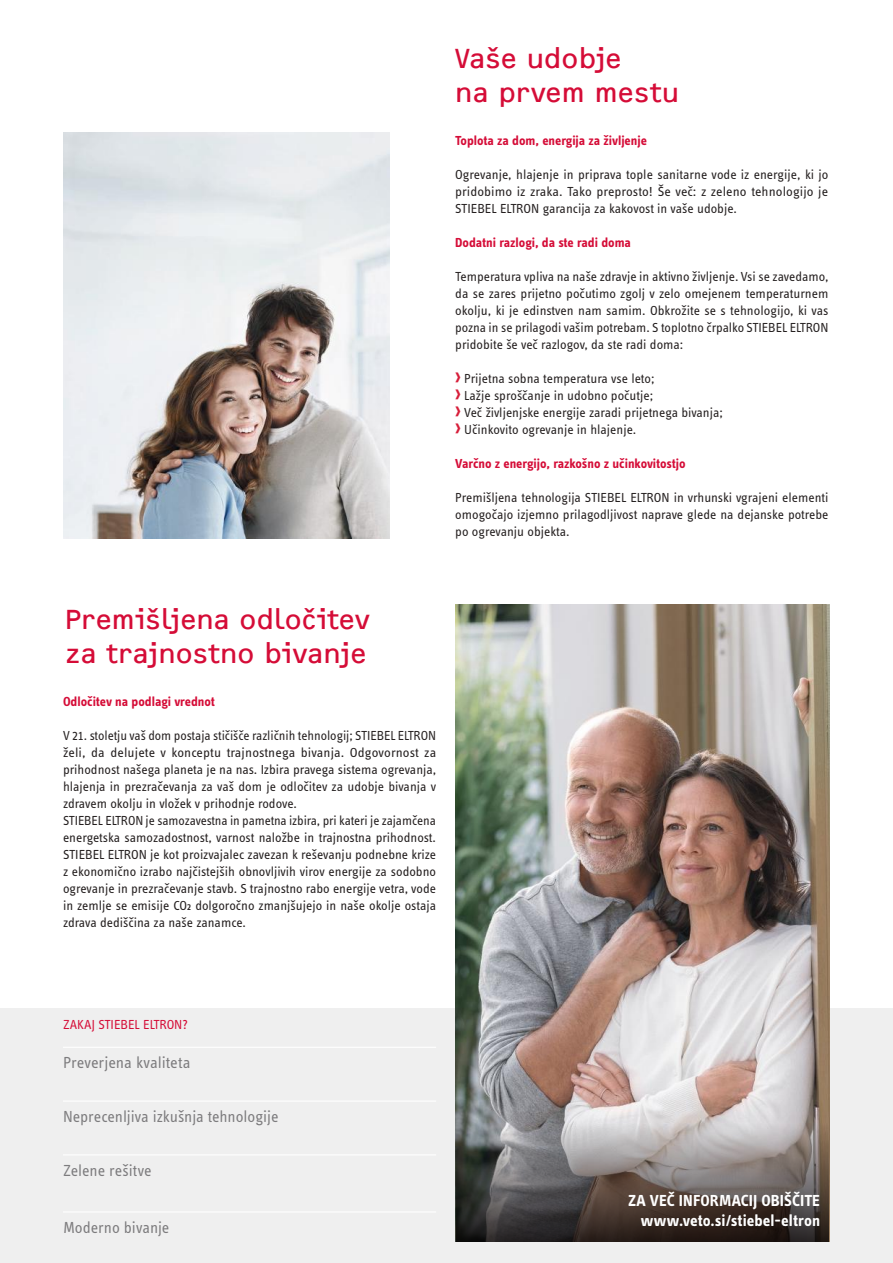
<style>
.page{position:relative;width:893px;height:1263px;background:#fff}
.page>*{position:absolute;margin:0;border:0;box-sizing:border-box;transform-origin:0 0}
.t1{font:28.5px/34px "F2 FOCR Bczyk Com";color:#d50c37}
.t2{font:16.5px "STE Info Text";letter-spacing:-.005em;color:#7d7c7e}
.t3{font:700 16.5px/19.5px "STE Info Text";letter-spacing:.005em;color:#fff;text-align:right}
.t4{font:13.5px/17px "STE Info Text";color:#241f1f;text-align:justify}
.t5{font:700 13.5px "STE Info Text";color:#d50c37}
.t6{font:13.5px "STE Info Text";color:#d50c37}
.s1{font-family:"F2 FOCR Bczyk Com";font-size:21.75px;color:#d71e3a}
</style>
<div class="page">
<div style="left:0;top:1008px;width:893px;height:255px;background:#efefef"></div>
<img style="left:455px;top:604px;width:374px;height:638px">
<img style="left:64px;top:133px;width:326px;height:405px">
<svg style="left:456px;top:1116px;width:372px;height:126px;background:#6e6866"></svg>
<hr style="left:63px;top:1211px;width:373px;height:1px;background:#fff">
<hr style="left:63px;top:1047px;width:373px;height:1px;background:#fff">
<hr style="left:63px;top:1100px;width:373px;height:1px;background:#fff">
<hr style="left:63px;top:1154px;width:373px;height:1px;background:#fff">
<h1 class="t1" style="left:455px;top:42px;width:226px">Vaše udobje<br>na prvem mestu</h1>
<p class="t5" style="left:455px;top:132px;width:193px">Toplota za dom, energija za življenje</p>
<p class="t4" style="left:455px;top:166px;width:375px">Ogrevanje, hlajenje in priprava tople sanitarne vode iz energije, ki jo pridobimo iz zraka. Tako preprosto! Še več: z zeleno tehnologijo je STIEBEL ELTRON garancija za kakovost in vaše udobje.</p>
<p class="t5" style="left:455px;top:234px;width:177px">Dodatni razlogi, da ste radi doma</p>
<p class="t4" style="left:455px;top:268px;width:375px">Temperatura vpliva na naše zdravje in aktivno življenje. Vsi se zavedamo, da se zares prijetno počutimo zgolj v zelo omejenem temperaturnem okolju, ki je edinstven nam samim. Obkrožite se s tehnologijo, ki vas pozna in se prilagodi vašim potrebam. S toplotno črpalko STIEBEL ELTRON pridobite še več razlogov, da ste radi doma:</p>
<p class="t4" style="left:455px;top:370px;width:269px;text-align:left"><span class="s1">›</span> Prijetna sobna temperatura vse leto;<br><span class="s1">›</span> Lažje sproščanje in udobno počutje;<br><span class="s1">›</span> Več življenjske energije zaradi prijetnega bivanja; <span class="s1">›</span> Učinkovito ogrevanje in hlajenje.</p>
<p class="t5" style="left:455px;top:455px;width:232px">Varčno z energijo, razkošno z učinkovitostjo</p>
<p class="t4" style="left:455px;top:489px;width:375px">Premišljena tehnologija STIEBEL ELTRON in vrhunski vgrajeni elementi omogočajo izjemno prilagodljivost naprave glede na dejanske potrebe po ogrevanju objekta.</p>
<h1 class="t1" style="left:64px;top:603px;width:307px">Premišljena odločitev za trajnostno bivanje</h1>
<p class="t5" style="left:63px;top:693px;width:153px">Odločitev na podlagi vrednot</p>
<p class="t4" style="left:63px;top:727px;width:375px;text-align:left">V 21. stoletju vaš dom postaja stičišče različnih tehnologij; STIEBEL ELTRON želi, da delujete v konceptu trajnostnega bivanja. Odgovornost za prihodnost našega planeta je na nas. Izbira pravega sistema ogrevanja, hlajenja in prezračevanja za vaš dom je odločitev za udobje bivanja v zdravem okolju in vložek v prihodnje rodove.<br>STIEBEL ELTRON je samozavestna in pametna izbira, pri kateri je zajamčena energetska samozadostnost, varnost naložbe in trajnostna prihodnost.<br>STIEBEL ELTRON je kot proizvajalec zavezan k reševanju podnebne krize z ekonomično izrabo najčistejših obnovljivih virov energije za sodobno ogrevanje in prezračevanje stavb. S trajnostno rabo energije vetra, vode in zemlje se emisije CO₂ dolgoročno zmanjšujejo in naše okolje ostaja zdrava dediščina za naše zanamce.</p>
<p class="t6" style="left:63px;top:1017px;width:126px">ZAKAJ STIEBEL ELTRON?</p>
<p class="t2" style="left:63px;top:1053px;width:129px">Preverjena kvaliteta</p>
<p class="t2" style="left:63px;top:1107px;width:217px">Neprecenljiva izkušnja tehnologije</p>
<p class="t2" style="left:63px;top:1161px;width:90px">Zelene rešitve</p>
<p class="t2" style="left:63px;top:1218px;width:108px">Moderno bivanje</p>
<p class="t3" style="left:628px;top:1191px;width:194px">ZA VEČ INFORMACIJ OBIŠČITE www.veto.si/stiebel-eltron</p>
</div>
